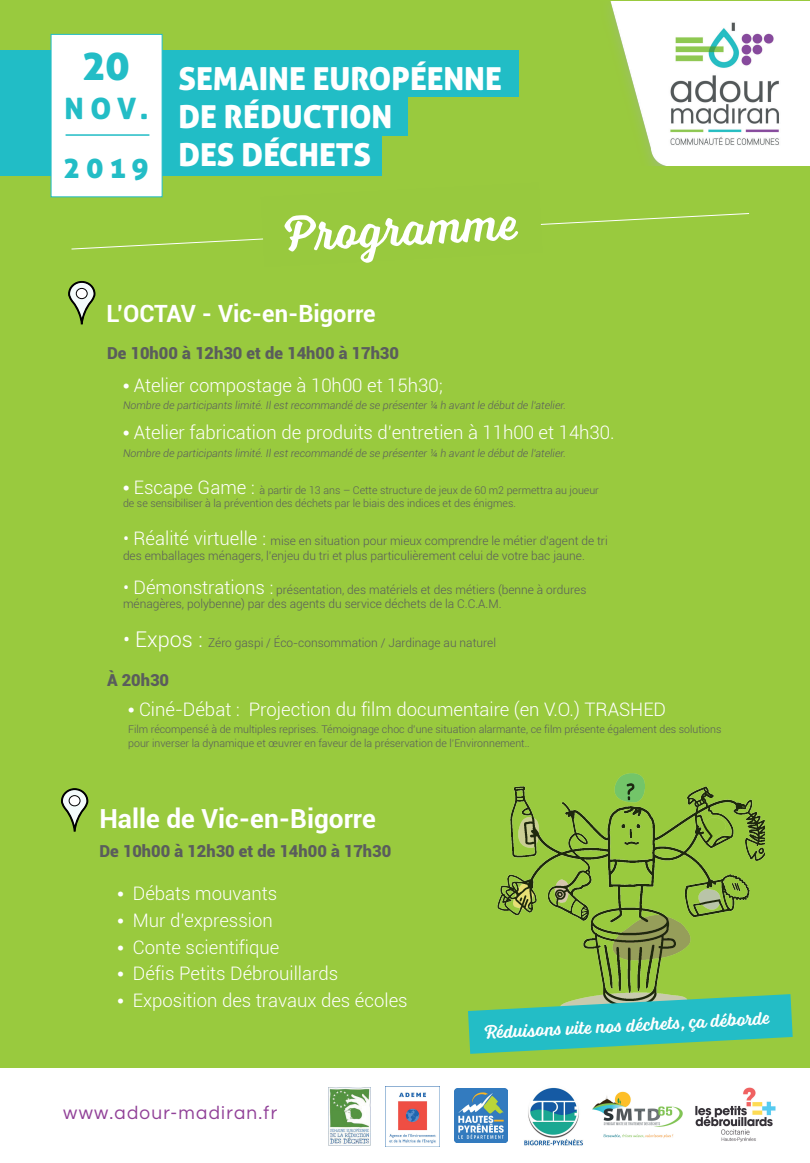
<style>
.page{position:relative;width:810px;height:1163px;background:#fff}
.page>*{position:absolute;margin:0;border:0;box-sizing:border-box;transform-origin:0 0}
.t1{font:50.4px "Voltage";color:#fff}
.t2{font:41.62px "Aller Display";color:#23bdc6}
.t3{font:31.72px/38px "Aller Display";color:#fff}
.t4{font:29.4px/58.7px "Aller Display";letter-spacing:.22em;color:#23bdc6}
.t5{font:700 26.33px "Roboto";color:#fff}
.t6{font:700 23.77px "Roboto";color:#fff}
.t7{font:19.58px "Voltage";color:#fff}
.t8{font:18.9px "Questrial";letter-spacing:.07em;color:#914198}
.t9{font:300 18.6px "Roboto";color:#fff}
.t10{font:900 16.5px "Roboto";color:#5a5d5c}
.t11{font:300 11.93px/14.3px "Roboto";color:#595c5c}
.t12{font:300 10.65px/13.3px "Roboto";color:#595c5c}
.t13{font:italic 300 10.65px "Roboto";color:#595c5c}
.s1{font-family:"Questrial";font-weight:400}
.s2{font-family:"Questrial";font-weight:400;font-size:18.6px;color:#fff}
.s3{font-size:18.6px;color:#fff}
.s4{font-size:21.67px;color:#fff}
</style>
<div class="page">
<div style="left:0;top:0;width:810px;height:1162px;background:#99ca3e"></div>
<div style="left:0;top:130px;width:382px;height:46px;background:#21bdc6"></div>
<div style="left:0;top:89px;width:408px;height:46px;background:#21bdc6"></div>
<img style="left:610px;top:1px;width:200px;height:164px">
<div style="left:0;top:50px;width:518px;height:46px;background:#21bdc6"></div>
<div style="left:51px;top:34px;width:111px;height:163px;background:#fff"></div>
<hr style="left:66px;top:134px;width:83px;height:2px;background:#23bdc6">
<div style="left:0;top:1068px;width:810px;height:94px;background:#fff"></div>
<img style="left:329px;top:1087px;width:41px;height:57px">
<img style="left:682px;top:1087px;width:94px;height:55px">
<img style="left:386px;top:1086px;width:53px;height:58px">
<img style="left:455px;top:1088px;width:53px;height:54px">
<img style="left:524px;top:1087px;width:59px;height:59px">
<img style="left:592px;top:1091px;width:90px;height:47px">
<svg style="left:69px;top:281px;width:26px;height:44px"></svg>
<div style="left:76px;top:288px;width:11px;height:11px;background:#fff;border-radius:50%"></div>
<div style="left:76px;top:288px;width:11px;height:11px;border:1px solid #000001;border-radius:50%"></div>
<svg style="left:61px;top:788px;width:27px;height:44px"></svg>
<div style="left:69px;top:795px;width:11px;height:11px;background:#fff;border-radius:50%"></div>
<div style="left:69px;top:795px;width:11px;height:11px;border:1px solid #000001;border-radius:50%"></div>
<img style="left:497px;top:773px;width:268px;height:221px">
<svg style="left:71px;top:183px;width:679px;height:67px"></svg>
<svg style="left:468px;top:994px;width:325px;height:59px"></svg>
<h2 class="t2" style="left:83px;top:39px;width:48px">20</h2>
<h3 class="t4" style="left:64px;top:79px;width:86px">NOV.<br>2019</h3>
<h3 class="t3" style="left:178px;top:59px;width:325px">SEMAINE EUROPÉENNE<br>DE RÉDUCTION<br>DES DÉCHETS</h3>
<h1 class="t1" style="left:283px;top:204px;width:236px;rotate:-3deg">Programme</h1>
<h3 class="t6" style="left:106px;top:297px;width:271px">L’OCTAV - Vic-en-Bigorre</h3>
<h3 class="t10" style="left:107px;top:342px;width:294px">De 10h00 à 12h30 et de 14h00 à 17h30</h3>
<h3 class="t9" style="left:123px;top:372px;width:321px"><span class="s1">•</span> Atelier compostage à 10h00 et 15h30;</h3>
<p class="t13" style="left:123px;top:398px;width:445px">Nombre de participants limité. Il est recommandé de se présenter ¼ h avant le début de l’atelier.</p>
<h3 class="t9" style="left:123px;top:420px;width:493px"><span class="s1">•</span> Atelier fabrication de produits d’entretien à 11h00 et 14h30.</h3>
<p class="t13" style="left:123px;top:445px;width:445px">Nombre de participants limité. Il est recommandé de se présenter ¼ h avant le début de l’atelier.</p>
<p class="t12" style="left:123px;top:483px;width:477px"><span class="s2">•</span> <span class="s3">Escape Game :</span> à partir de 13 ans – Cette structure de jeux de 60 m2 permettra au joueur de se sensibiliser à la prévention des déchets par le biais des indices et des énigmes.</p>
<p class="t11" style="left:123px;top:533px;width:486px"><span class="s3">• Réalité virtuelle :</span> mise en situation pour mieux comprendre le métier d’agent de tri des emballages ménagers, l’enjeu du tri et plus particulièrement celui de votre bac jaune.</p>
<p class="t11" style="left:123px;top:582px;width:465px"><span class="s3">• Démonstrations :</span> présentation, des matériels et des métiers (benne à ordures ménagères, polybenne) par des agents du service déchets de la C.C.A.M.</p>
<p class="t11" style="left:123px;top:635px;width:375px"><span class="s4">• Expos :</span> Zéro gaspi / Éco-consommation / Jardinage au naturel</p>
<h3 class="t10" style="left:107px;top:668px;width:64px">À 20h30</h3>
<h3 class="t9" style="left:128px;top:696px;width:539px"><span class="s1">•</span> Ciné-Débat : Projection du film documentaire (en V.O.) TRASHED</h3>
<p class="t12" style="left:128px;top:722px;width:595px;line-height:14.2px">Film récompensé à de multiples reprises. Témoignage choc d’une situation alarmante, ce film présente également des solutions pour inverser la dynamique et œuvrer en faveur de la préservation de l’Environnement..</p>
<h3 class="t5" style="left:99px;top:799px;width:278px">Halle de Vic-en-Bigorre</h3>
<h3 class="t10" style="left:99px;top:840px;width:294px">De 10h00 à 12h30 et de 14h00 à 17h30</h3>
<h3 class="t9" style="left:117px;top:881px;width:161px"><span class="s1">•</span> Débats mouvants</h3>
<h3 class="t9" style="left:117px;top:907px;width:157px"><span class="s1">•</span> Mur d’expression</h3>
<h3 class="t9" style="left:117px;top:934px;width:163px"><span class="s1">•</span> Conte scientifique</h3>
<h3 class="t9" style="left:117px;top:960px;width:222px"><span class="s1">•</span> Défis Petits Débrouillards</h3>
<h3 class="t9" style="left:117px;top:987px;width:292px"><span class="s1">•</span> Exposition des travaux des écoles</h3>
<h3 class="t8" style="left:63px;top:1103px;width:216px">www.adour-madiran.fr</h3>
<h3 class="t7" style="left:484px;top:1020px;width:287px;rotate:-3deg">Réduisons vite nos déchets, ça débor de</h3>
</div>
